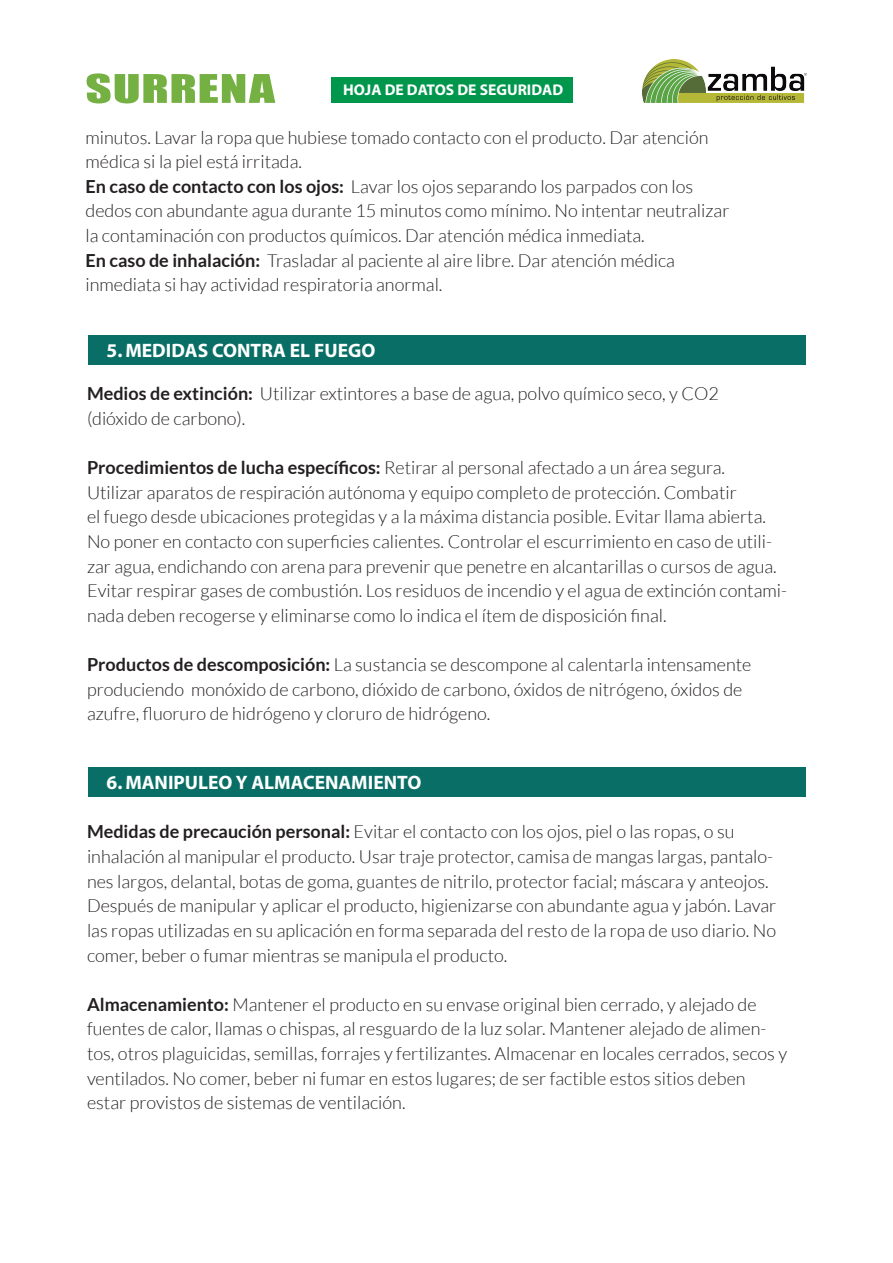
<style>
.page{position:relative;width:893px;height:1263px;background:#fff}
.page>*{position:absolute;margin:0;border:0;box-sizing:border-box;transform-origin:0 0}
.t1{font:700 19.5px "Myriad";color:#fff}
.t2{font:300 18px/24.6px "Lato";color:#231f20}
.t3{font:700 15.6px "Myriad";color:#fff}
.s1{font-weight:700}
</style>
<div class="page">
<div style="left:88px;top:335px;width:717px;height:29px;background:#096f66"></div>
<div style="left:331px;top:77px;width:242px;height:26px;background:#00974d"></div>
<div style="left:88px;top:767px;width:717px;height:29px;background:#096f66"></div>
<svg style="left:87px;top:73px;width:188px;height:30px"></svg>
<img style="left:642px;top:60px;width:164px;height:42px">
<p class="t3" style="left:343px;top:82px;width:222px">HOJA DE DATOS DE SEGURIDAD</p>
<p class="t2" style="left:86px;top:125px;width:645px">minutos. Lavar la ropa que hubiese tomado contacto con el producto. Dar atención médica si la piel está irritada.<br><span class="s1">En caso de contacto con los ojos:</span> Lavar los ojos separando los parpados con los dedos con abundante agua durante 15 minutos como mínimo. No intentar neutralizar la contaminación con productos químicos. Dar atención médica inmediata.<br><span class="s1">En caso de inhalación:</span> Trasladar al paciente al aire libre. Dar atención médica inmediata si hay actividad respiratoria anormal.</p>
<p class="t1" style="left:107px;top:340px;width:270px">5. MEDIDAS CONTRA EL FUEGO</p>
<p class="t2" style="left:87px;top:382px;width:633px"><span class="s1">Medios de extinción:</span> Utilizar extintores a base de agua, polvo químico seco, y CO2 (dióxido de carbono).</p>
<p class="t2" style="left:87px;top:455px;width:701px"><span class="s1">Procedimientos de lucha específicos:</span> Retirar al personal afectado a un área segura.<br>Utilizar aparatos de respiración autónoma y equipo completo de protección. Combatir<br>el fuego desde ubicaciones protegidas y a la máxima distancia posible. Evitar llama abierta.<br>No poner en contacto con superficies calientes. Controlar el escurrimiento en caso de utili&shy;zar agua, endichando con arena para prevenir que penetre en alcantarillas o cursos de agua.<br>Evitar respirar gases de combustión. Los residuos de incendio y el agua de extinción contami&shy;nada deben recogerse y eliminarse como lo indica el ítem de disposición final.</p>
<p class="t2" style="left:87px;top:652px;width:666px"><span class="s1">Productos de descomposición:</span> La sustancia se descompone al calentarla intensamente produciendo monóxido de carbono, dióxido de carbono, óxidos de nitrógeno, óxidos de azufre, fluoruro de hidrógeno y cloruro de hidrógeno.</p>
<p class="t1" style="left:107px;top:772px;width:316px">6. MANIPULEO Y ALMACENAMIENTO</p>
<p class="t2" style="left:87px;top:820px;width:691px"><span class="s1">Medidas de precaución personal:</span> Evitar el contacto con los ojos, piel o las ropas, o su inhalación al manipular el producto. Usar traje protector, camisa de mangas largas, pantalo&shy;nes largos, delantal, botas de goma, guantes de nitrilo, protector facial; máscara y anteojos.<br>Después de manipular y aplicar el producto, higienizarse con abundante agua y jabón. Lavar las ropas utilizadas en su aplicación en forma separada del resto de la ropa de uso diario. No comer, beber o fumar mientras se manipula el producto.</p>
<p class="t2" style="left:87px;top:992px;width:702px"><span class="s1">Almacenamiento:</span> Mantener el producto en su envase original bien cerrado, y alejado de fuentes de calor, llamas o chispas, al resguardo de la luz solar. Mantener alejado de alimen&shy;tos, otros plaguicidas, semillas, forrajes y fertilizantes. Almacenar en locales cerrados, secos y ventilados. No comer, beber ni fumar en estos lugares; de ser factible estos sitios deben estar provistos de sistemas de ventilación.</p>
</div>
